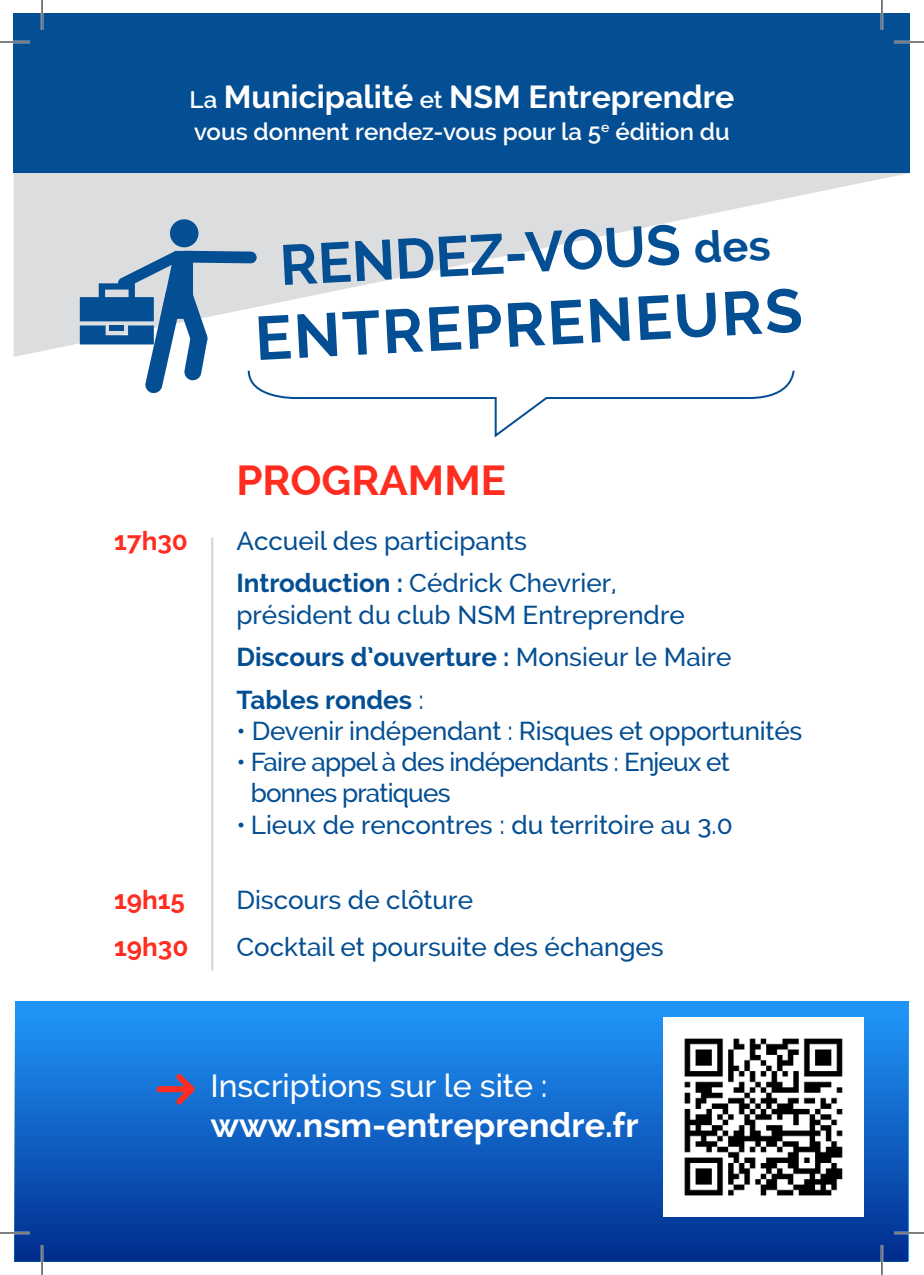
<style>
.page{position:relative;width:924px;height:1275px;background:#fff}
.page>*{position:absolute;margin:0;border:0;box-sizing:border-box;transform-origin:0 0}
.t1{font:700 61.4px "Raleway";color:#044e93}
.t2{font:700 56.4px "Raleway";color:#044e93}
.t3{font:700 42px "Raleway";color:#ff2c20}
.t4{font:700 34px "Raleway";color:#fff}
.t5{font:700 32px "Raleway";color:#fff}
.t6{font:500 32px "Raleway";color:#fff}
.t7{font:500 26px/31.2px "Raleway";color:#044e93}
.t8{font:500 26px/31.2px "Raleway";letter-spacing:-.03em;color:#044e93}
.t9{font:700 26px "Raleway";color:#044e93}
.t10{font:700 26px "Raleway";color:#ff2c20}
.t11{font:600 24px "Raleway";color:#fff}
.s1{font-weight:600;font-size:24px}
.s2{font-size:43.2px}
.s3{font-weight:700}
.s4{font-weight:500}
</style>
<div class="page">
<div style="left:15px;top:1001px;width:893px;height:260px;background:#2093f6"></div>
<div style="left:14px;top:1014px;width:893px;height:247px;background:linear-gradient(to bottom,#2094f7,#002c8d)"></div>
<svg style="left:14px;top:173px;width:895px;height:184px;fill:#dcdddf"></svg>
<div style="left:14px;top:14px;width:895px;height:159px;background:#044e93"></div>
<svg style="left:156px;top:1073px;width:38px;height:31px"></svg>
<div style="left:170px;top:219px;width:28px;height:28px;background:#044e93;border-radius:50%"></div>
<svg style="left:80px;top:250px;width:715px;height:188px"></svg>
<hr style="left:211px;top:537px;width:2px;height:433px;background:#d1d2d4">
<img style="left:663px;top:1017px;width:200px;height:200px">
<hr style="left:0;top:41px;width:30px;height:2px;background:#fff">
<hr style="left:893px;top:41px;width:30px;height:2px;background:#fff">
<hr style="left:0;top:1231px;width:30px;height:3px;background:#fff">
<hr style="left:893px;top:1231px;width:30px;height:3px;background:#fff">
<hr style="left:41px;top:0;width:2px;height:30px;background:#fff">
<hr style="left:41px;top:1245px;width:2px;height:30px;background:#fff">
<hr style="left:880px;top:0;width:2px;height:30px;background:#fff">
<hr style="left:880px;top:1245px;width:2px;height:30px;background:#fff">
<hr style="left:0;top:42px;width:30px;height:1px;background:#000">
<hr style="left:893px;top:42px;width:30px;height:1px;background:#000">
<hr style="left:0;top:1232px;width:30px;height:1px;background:#000">
<hr style="left:893px;top:1232px;width:30px;height:1px;background:#000">
<hr style="left:42px;top:0;width:1px;height:30px;background:#000">
<hr style="left:42px;top:1245px;width:1px;height:30px;background:#000">
<hr style="left:881px;top:0;width:1px;height:30px;background:#000">
<hr style="left:881px;top:1245px;width:1px;height:30px;background:#000">
<p class="t5" style="left:189px;top:78px;width:546px"><span class="s1">La</span> Municipalité <span class="s1">et</span> NSM Entreprendre</p>
<p class="t11" style="left:194px;top:117px;width:537px">vous donnent rendez-vous pour la 5<sup>e</sup> édition du</p>
<p class="t2" style="left:278px;top:233px;width:492px;rotate:-3deg">RENDEZ-VOUS <span class="s2">des</span></p>
<p class="t1" style="left:253px;top:303px;width:549px;rotate:-3deg">ENTREPRENEURS</p>
<p class="t10" style="left:114px;top:526px;width:75px">17h30</p>
<p class="t3" style="left:236px;top:456px;width:271px">PROGRAMME</p>
<p class="t7" style="left:236px;top:525px;width:292px">Accueil des participants</p>
<p class="t7" style="left:236px;top:567px;width:449px"><span class="s3">Introduction :</span> Cédrick Chevrier, président du club NSM Entreprendre</p>
<p class="t9" style="left:236px;top:642px;width:496px">Discours d’ouverture : <span class="s4">Monsieur le Maire</span></p>
<p class="t9" style="left:236px;top:685px;width:189px">Tables rondes <span class="s4">:</span></p>
<p class="t7" style="left:236px;top:715px;width:567px">• Devenir indépendant : Risques et opportunités</p>
<p class="t8" style="left:250px;top:746px;width:480px;text-indent:-14px">• Faire appel à des indépendants : Enjeux et bonnes pratiques</p>
<p class="t7" style="left:236px;top:809px;width:497px">• Lieux de rencontres : du territoire au 3.0</p>
<p class="t10" style="left:114px;top:884px;width:72px">19h15</p>
<p class="t10" style="left:114px;top:931px;width:76px">19h30</p>
<p class="t7" style="left:236px;top:930px;width:428px">Cocktail et poursuite des échanges</p>
<p class="t7" style="left:236px;top:884px;width:238px">Discours de clôture</p>
<p class="t6" style="left:210px;top:1067px;width:338px">Inscriptions sur le site :</p>
<p class="t4" style="left:210px;top:1106px;width:429px">www.nsm-entreprendre.fr</p>
</div>
